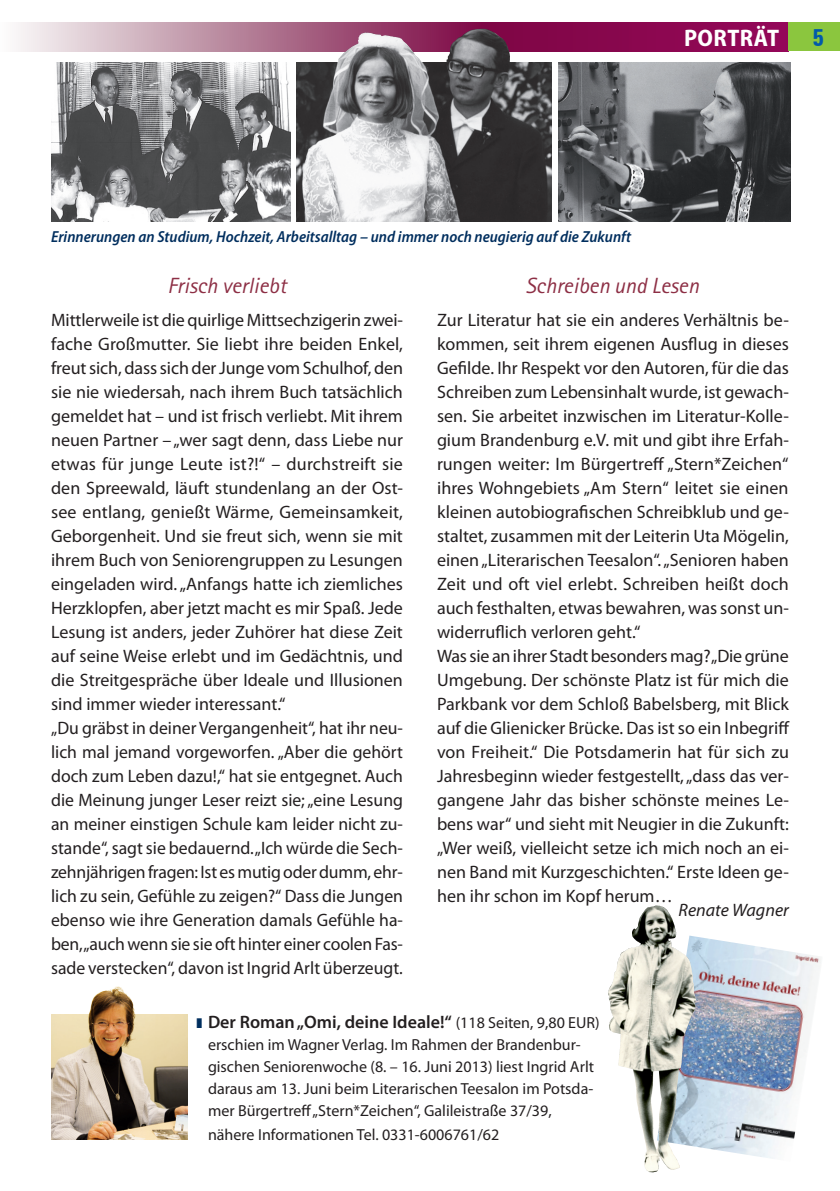
<style>
.page{position:relative;width:840px;height:1191px;background:#fff}
.page>*{position:absolute;margin:0;border:0;box-sizing:border-box;transform-origin:0 0}
.t1{font:700 semi-condensed 24px "Myriad Pro";letter-spacing:.02em;color:#fff}
.t2{font:700 condensed 24px "Zurich BT";color:#015aaa}
.ZWÜ{font:italic 22px "Rotis Sans Serif Std";color:#8d2f45}
.TEXT{font:18px/24px "Myriad Pro";color:#231f20;text-align:justify}
.t3{font:600 18px "Myriad Pro";color:#231f20}
.TEXT-2{font:italic 18px "Myriad Pro";color:#231f20}
.t4{font:16px/22px "Myriad Pro";color:#231f20}
.BILDZEILE{font:italic 600 semi-condensed 16px "Myriad Pro";color:#002e5e}
.s1{color:#002e5e}
.s2{font-weight:400;font-size:16px}
</style>
<div class="page">
<svg style="left:18px;top:23px;width:770px;height:28px;background:#a85882"></svg>
<div style="left:788px;top:23px;width:51px;height:28px;background:#8bc63e"></div>
<img style="left:656px;top:935px;width:165px;height:226px">
<img style="left:51px;top:1014px;width:136px;height:126px">
<svg style="left:114px;top:986px;width:8px;height:3px"></svg>
<img style="left:296px;top:62px;width:255px;height:159px">
<img style="left:446px;top:29px;width:63px;height:43px">
<img style="left:626px;top:906px;width:28px;height:44px">
<img style="left:558px;top:62px;width:231px;height:159px">
<img style="left:51px;top:62px;width:239px;height:159px">
<p class="t1" style="left:683px;top:23px;width:96px">PORTRÄT</p>
<p class="t2" style="left:812px;top:23px;width:13px">5</p>
<p class="BILDZEILE" style="left:51px;top:226px;width:581px">Erinnerungen an Studium, Hochzeit, Arbeitsalltag – und immer noch neugierig auf die Zukunft</p>
<p class="ZWÜ" style="left:167px;top:273px;width:120px">Frisch verliebt</p>
<p class="TEXT" style="left:51px;top:308px;width:353px">Mittlerweile ist die quirlige Mittsechzigerin zwei&shy;fache Großmutter. Sie liebt ihre beiden Enkel, freut sich, dass sich der Junge vom Schulhof, den sie nie wiedersah, nach ihrem Buch tatsächlich gemeldet hat – und ist frisch verliebt. Mit ihrem neuen Partner – „wer sagt denn, dass Liebe nur etwas für junge Leute ist?!“ – durchstreift sie den Spreewald, läuft stundenlang an der Ost&shy;see entlang, genießt Wärme, Gemeinsamkeit, Geborgenheit. Und sie freut sich, wenn sie mit ihrem Buch von Seniorengruppen zu Lesungen eingeladen wird. „Anfangs hatte ich ziemliches Herzklopfen, aber jetzt macht es mir Spaß. Jede Lesung ist anders, jeder Zuhörer hat diese Zeit auf seine Weise erlebt und im Gedächtnis, und die Streitgespräche über Ideale und Illusionen sind immer wieder interessant.“</p>
<p class="TEXT" style="left:51px;top:716px;width:353px">„Du gräbst in deiner Vergangenheit“, hat ihr neu&shy;lich mal jemand vorgeworfen. „Aber die gehört doch zum Leben dazu!,“ hat sie entgegnet. Auch die Meinung junger Leser reizt sie; „eine Lesung an meiner einstigen Schule kam leider nicht zu&shy;stande“, sagt sie bedauernd. „Ich würde die Sech&shy;zehnjährigen fragen: Ist es mutig oder dumm, ehr&shy;lich zu sein, Gefühle zu zeigen?“ Dass die Jungen ebenso wie ihre Generation damals Gefühle ha&shy;ben, „auch wenn sie sie oft hinter einer coolen Fas&shy;sade verstecken“, davon ist Ingrid Arlt überzeugt.</p>
<p class="ZWÜ" style="left:525px;top:273px;width:175px">Schreiben und Lesen</p>
<p class="TEXT" style="left:437px;top:308px;width:353px">Zur Literatur hat sie ein anderes Verhältnis be&shy;kommen, seit ihrem eigenen Ausflug in dieses Gefilde. Ihr Respekt vor den Autoren, für die das Schreiben zum Lebensinhalt wurde, ist gewach&shy;sen. Sie arbeitet inzwischen im Literatur-Kolle&shy;gium Brandenburg e.V. mit und gibt ihre Erfah&shy;rungen weiter: Im Bürgertreff „Stern*Zeichen“ ihres Wohngebiets „Am Stern“ leitet sie einen kleinen autobiografischen Schreibklub und ge&shy;staltet, zusammen mit der Leiterin Uta Mögelin, einen „Literarischen Teesalon“. „Senioren haben Zeit und oft viel erlebt. Schreiben heißt doch auch festhalten, etwas bewahren, was sonst un&shy;widerruflich verloren geht.“</p>
<p class="TEXT" style="left:437px;top:644px;width:354px">Was sie an ihrer Stadt besonders mag? „Die grüne Umgebung. Der schönste Platz ist für mich die Parkbank vor dem Schloß Babelsberg, mit Blick auf die Glienicker Brücke. Das ist so ein Inbegriff von Freiheit.“ Die Potsdamerin hat für sich zu Jahresbeginn wieder festgestellt, „dass das ver&shy;gangene Jahr das bisher schönste meines Le&shy;bens war“ und sieht mit Neugier in die Zukunft: „Wer weiß, vielleicht setze ich mich noch an ei&shy;nen Band mit Kurzgeschichten.“ Erste Ideen ge&shy;hen ihr schon im Kopf herum…</p>
<p class="TEXT-2" style="left:678px;top:900px;width:112px">Renate Wagner</p>
<p class="t3" style="left:196px;top:1012px;width:404px"><span class="s1">❚</span> Der Roman „Omi, deine Ideale!“ <span class="s2">(118 Seiten, 9,80 EUR)</span></p>
<p class="t4" style="left:208px;top:1034px;width:387px">erschien im Wagner Verlag. Im Rahmen der Brandenbur&shy;gischen Seniorenwoche (8. – 16. Juni 2013) liest Ingrid Arlt daraus am 13. Juni beim Literarischen Teesalon im Potsda&shy;mer Bürgertreff „Stern*Zeichen“, Galileistraße 37/39,</p>
<p class="t4" style="left:208px;top:1124px;width:292px">nähere Informationen Tel. 0331-6006761/62</p>
</div>
